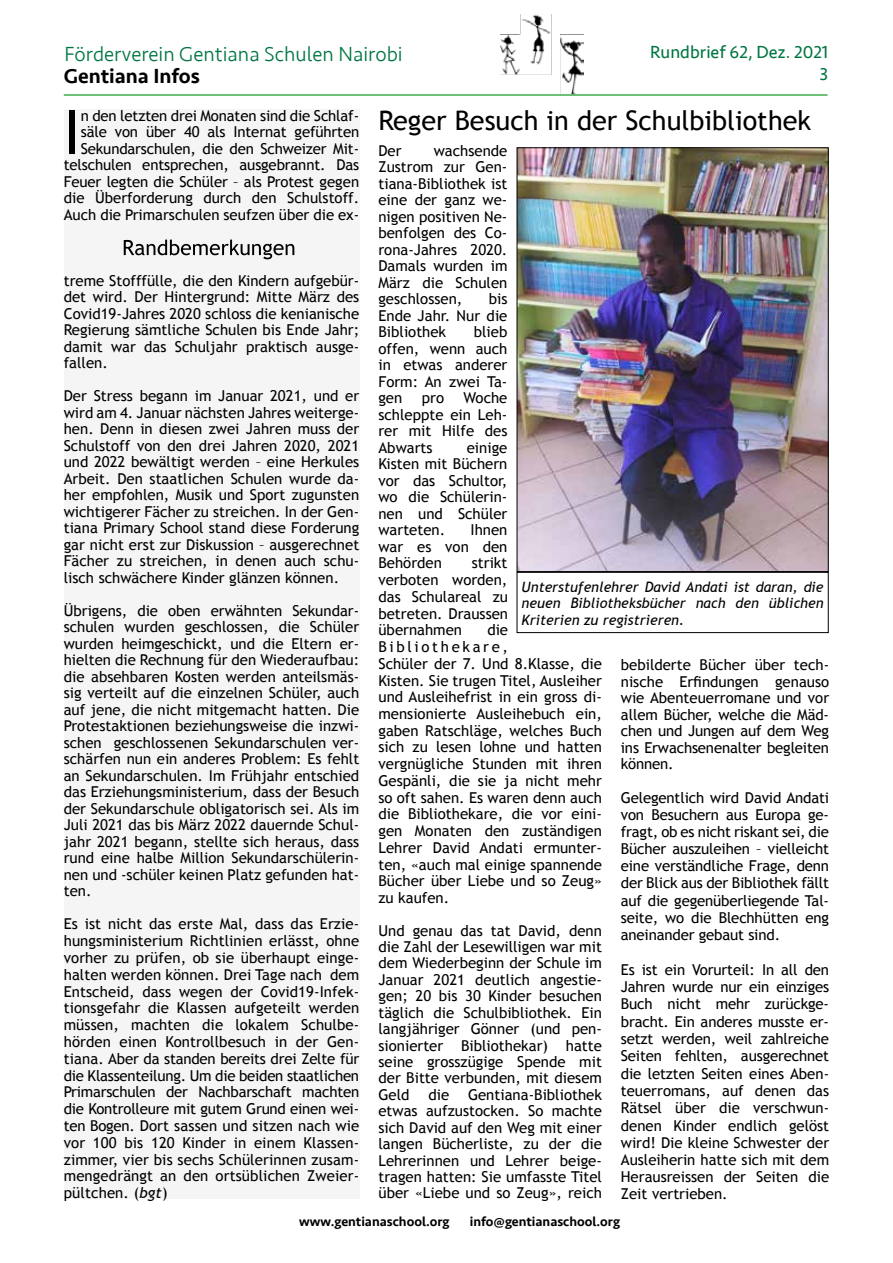
<style>
.page{position:relative;width:893px;height:1263px;background:#fff}
.page>*{position:absolute;margin:0;border:0;box-sizing:border-box;transform-origin:0 0}
.t1{font:61.05px "Trebuchet MS";color:#000}
.t2{font:27px "Trebuchet MS";color:#000}
.t3{font:300 21px "Seravek";color:#007642}
.t4{font:500 21px "Seravek";color:#000}
.t5{font:18px/21.6px "Seravek";color:#007642;text-align:right}
.t6{font:15px/16.5px "Trebuchet MS";color:#000;text-align:justify}
.t7{font:italic 14.25px/16.5px "Trebuchet MS";color:#000;text-align:justify}
.t8{font:500 13.5px "Seravek";color:#000}
.s1{font-style:italic}
</style>
<div class="page">
<img style="left:500px;top:15px;width:83px;height:79px">
<hr style="left:64px;top:94px;width:763px;height:2px;background:#41ad49">
<div style="left:64px;top:110px;width:295px;height:1089px;background:#f5f5f5"></div>
<svg style="left:124px;top:240px;width:170px;height:19px"></svg>
<img style="left:519px;top:149px;width:308px;height:421px">
<div style="left:517px;top:147px;width:312px;height:425px;border:1px solid #000"></div>
<div style="left:517px;top:572px;width:312px;height:61px;border:1px solid #000"></div>
<h3 class="t3" style="left:64px;top:41px;width:340px">Förderverein Gentiana Schulen Nairobi</h3>
<h3 class="t4" style="left:64px;top:63px;width:138px">Gentiana Infos</h3>
<p class="t5" style="left:650px;top:41px;width:180px">Rundbrief 62, Dez. 2021<br>3</p>
<p class="t6" style="left:64px;top:107px;width:297px;text-align:right">n den letzten drei Monaten sind die Schlaf&shy;säle von über 40 als Internat geführten Sekundarschulen, die den Schweizer Mit&shy;telschulen entsprechen, ausgebrannt. Das Feuer legten die Schüler – als Protest gegen die Überforderung durch den Schulstoff.<br>Auch die Primarschulen seufzen über die ex-</p>
<h1 class="t1" style="left:64px;top:96px;width:18px">I</h1>
<p class="t6" style="left:64px;top:272px;width:297px">treme Stofffülle, die den Kindern aufgebür&shy;det wird. Der Hintergrund: Mitte März des Covid19-Jahres 2020 schloss die kenianische Regierung sämtliche Schulen bis Ende Jahr; damit war das Schuljahr praktisch ausge&shy;fallen.</p>
<p class="t6" style="left:64px;top:388px;width:297px">Der Stress begann im Januar 2021, und er wird am 4. Januar nächsten Jahres weiterge&shy;hen. Denn in diesen zwei Jahren muss der Schulstoff von den drei Jahren 2020, 2021 und 2022 bewältigt werden – eine Herkules Arbeit. Den staatlichen Schulen wurde da&shy;her empfohlen, Musik und Sport zugunsten wichtigerer Fächer zu streichen. In der Gen&shy;tiana Primary School stand diese Forderung gar nicht erst zur Diskussion – ausgerechnet Fächer zu streichen, in denen auch schu&shy;lisch schwächere Kinder glänzen können.</p>
<p class="t6" style="left:64px;top:602px;width:297px">Übrigens, die oben erwähnten Sekundar&shy;schulen wurden geschlossen, die Schüler wurden heimgeschickt, und die Eltern er&shy;hielten die Rechnung für den Wiederaufbau: die absehbaren Kosten werden anteilsmäs&shy;sig verteilt auf die einzelnen Schüler, auch auf jene, die nicht mitgemacht hatten. Die Protestaktionen beziehungsweise die inzwi&shy;schen geschlossenen Sekundarschulen ver&shy;schärfen nun ein anderes Problem: Es fehlt an Sekundarschulen. Im Frühjahr entschied das Erziehungsministerium, dass der Besuch der Sekundarschule obligatorisch sei. Als im Juli 2021 das bis März 2022 dauernde Schul&shy;jahr 2021 begann, stellte sich heraus, dass rund eine halbe Million Sekundarschülerin&shy;nen und -schüler keinen Platz gefunden hat&shy;ten.</p>
<p class="t6" style="left:64px;top:916px;width:297px">Es ist nicht das erste Mal, dass das Erzie&shy;hungsministerium Richtlinien erlässt, ohne vorher zu prüfen, ob sie überhaupt einge&shy;halten werden können. Drei Tage nach dem Entscheid, dass wegen der Covid19-Infek&shy;tionsgefahr die Klassen aufgeteilt werden müssen, machten die lokalem Schulbe&shy;hörden einen Kontrollbesuch in der Gen&shy;tiana. Aber da standen bereits drei Zelte für die Klassenteilung. Um die beiden staatlichen Primarschulen der Nachbarschaft machten die Kontrolleure mit gutem Grund einen wei&shy;ten Bogen. Dort sassen und sitzen nach wie vor 100 bis 120 Kinder in einem Klassen&shy;zimmer, vier bis sechs Schülerinnen zusam&shy;mengedrängt an den ortsüblichen Zweier&shy;pültchen. (<span class="s1">bgt</span>)</p>
<h2 class="t2" style="left:378px;top:105px;width:434px">Reger Besuch in der Schulbibliothek</h2>
<p class="t6" style="left:378px;top:142px;width:131px;text-indent:55px">wachsende Zustrom zur Gen&shy;tiana-Bibliothek ist eine der ganz we&shy;nigen positiven Ne&shy;benfolgen des Co&shy;rona-Jahres 2020.<br>Damals wurden im März die Schulen geschlossen,</p>
<p class="t6" style="left:378px;top:142px;width:25px">Der</p>
<p class="t6" style="left:378px;top:291px;width:130px;text-indent:110px">bis Ende Jahr. Nur die Bibliothek</p>
<p class="t6" style="left:378px;top:324px;width:130px;text-indent:95px">blieb offen, wenn auch in etwas anderer Form: An zwei Ta&shy;gen</p>
<p class="t6" style="left:378px;top:390px;width:131px;text-indent:85px">Woche schleppte ein Leh&shy;rer mit Hilfe des Abwarts</p>
<p class="t6" style="left:422px;top:390px;width:24px">pro</p>
<p class="t6" style="left:378px;top:439px;width:131px;text-indent:88px">einige Kisten mit Büchern vor das Schultor, wo die Schülerin&shy;nen und Schüler warteten.</p>
<p class="t6" style="left:378px;top:522px;width:130px;text-indent:92px">Ihnen war es von den Behörden</p>
<p class="t6" style="left:378px;top:555px;width:131px;text-indent:93px">strikt verboten worden, das Schulareal zu betreten. Draussen übernahmen</p>
<p class="t7" style="left:522px;top:579px;width:303px">Unterstufenlehrer David Andati ist daran, die neuen Bibliotheksbücher nach den üblichen Kriterien zu registrieren.</p>
<p class="t6" style="left:621px;top:657px;width:210px">bebilderte Bücher über tech&shy;nische Erfindungen genauso wie Abenteuerromane und vor allem Bücher, welche die Mäd&shy;chen und Jungen auf dem Weg ins Erwachsenenalter begleiten können.</p>
<p class="t6" style="left:621px;top:789px;width:210px;line-height:17.2px">Gelegentlich wird David Andati von Besuchern aus Europa ge&shy;fragt, ob es nicht riskant sei, die Bücher auszuleihen – vielleicht eine verständliche Frage, denn der Blick aus der Bibliothek fällt auf die gegenüberliegende Tal&shy;seite, wo die Blechhütten eng aneinander gebaut sind.</p>
<p class="t6" style="left:621px;top:961px;width:210px;line-height:17.2px">Es ist ein Vorurteil: In all den Jahren wurde nur ein einziges Buch nicht mehr zurückge&shy;bracht. Ein anderes musste er&shy;setzt werden, weil zahlreiche Seiten fehlten, ausgerechnet die letzten Seiten eines Aben&shy;teuerromans, auf denen das Rätsel über die verschwun&shy;denen Kinder endlich gelöst wird! Die kleine Schwester der Ausleiherin hatte sich mit dem Herausreissen der Seiten die Zeit vertrieben.</p>
<p class="t6" style="left:378px;top:622px;width:225px;text-align:left;text-indent:109px">die<br>Bibliothekare,<br>Schüler der 7. Und 8.Klasse, die<br>Kisten. Sie trugen Titel, Ausleiher und Ausleihefrist in ein gross di&shy;mensionierte Ausleihebuch ein, gaben Ratschläge, welches Buch sich zu lesen lohne und hatten vergnügliche Stunden mit ihren<br>Gespänli, die sie ja nicht mehr so oft sahen. Es waren denn auch die Bibliothekare, die vor eini&shy;gen Monaten den zuständigen<br>Lehrer David Andati ermunter&shy;ten, «auch mal einige spannende<br>Bücher über Liebe und so Zeug» zu kaufen.</p>
<p class="t6" style="left:378px;top:922px;width:225px">Und genau das tat David, denn die Zahl der Lesewilligen war mit dem Wiederbeginn der Schule im Januar 2021 deutlich angestie&shy;gen; 20 bis 30 Kinder besuchen täglich die Schulbibliothek. Ein langjähriger Gönner (und pen&shy;sionierter Bibliothekar) hatte seine grosszügige Spende mit der Bitte verbunden, mit diesem Geld</p>
<p class="t6" style="left:378px;top:1086px;width:225px;text-indent:90px">Gentiana-Bibliothek etwas aufzustocken. So machte sich David auf den Weg mit einer langen Bücherliste, zu der die Lehrerinnen und Lehrer beige&shy;tragen hatten: Sie umfasste Titel über «Liebe und so Zeug», reich</p>
<p class="t6" style="left:428px;top:1086px;width:22px">die</p>
<p class="t8" style="left:299px;top:1213px;width:152px">www.gentianaschool.org</p>
<p class="t8" style="left:470px;top:1213px;width:152px">info@gentianaschool.org</p>
</div>
